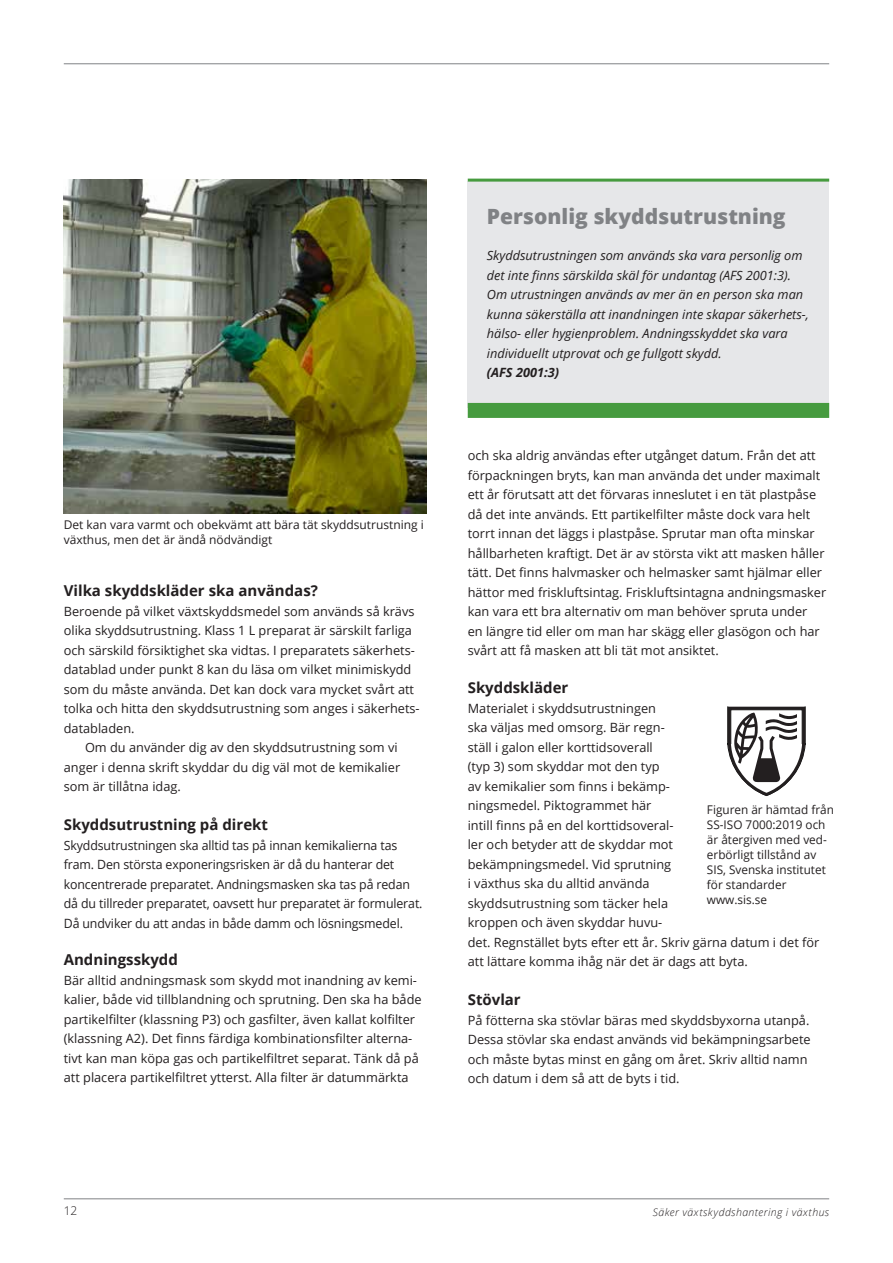
<style>
.page{position:relative;width:893px;height:1263px;background:#fff}
.page>*{position:absolute;margin:0;border:0;box-sizing:border-box;transform-origin:0 0}
.t1{font:800 21px "Open Sans";color:#808285}
.t2{font:700 15px "Open Sans";color:#231f20}
.t3{font:12.75px/19.5px "Open Sans";color:#231f20}
.t4{font:italic 12.75px/19.5px "Open Sans";color:#231f20}
.t5{font:italic 700 12.75px "Open Sans";color:#231f20}
.t6{font:12px/15px "Open Sans";color:#231f20}
.t7{font:300 12px "Open Sans";color:#231f20}
.t8{font:italic 300 10.5px "Open Sans";letter-spacing:.045em;color:#231f20}
</style>
<div class="page">
<hr style="left:64px;top:1198px;width:765px;height:1px;background:#808285">
<hr style="left:64px;top:63px;width:765px;height:1px;background:#808285">
<div style="left:468px;top:181px;width:361px;height:227px;background:#e6e7e9"></div>
<hr style="left:468px;top:179px;width:361px;height:3px;background:#469b3f">
<div style="left:468px;top:403px;width:361px;height:15px;background:#469b3f"></div>
<img style="left:64px;top:180px;width:362px;height:333px">
<svg style="left:727px;top:706px;width:79px;height:90px"></svg>
<h1 class="t1" style="left:487px;top:200px;width:300px">Personlig skyddsutrustning</h1>
<p class="t6" style="left:64px;top:517px;width:362px">Det kan vara varmt och obekvämt att bära tät skyddsutrustning i växthus, men det är ändå nödvändigt</p>
<p class="t2" style="left:64px;top:580px;width:256px">Vilka skyddskläder ska användas?</p>
<p class="t3" style="left:64px;top:601px;width:352px">Beroende på vilket växtskyddsmedel som används så krävs</p>
<p class="t3" style="left:64px;top:620px;width:350px">olika skyddsutrustning. Klass 1 L preparat är särskilt farliga</p>
<p class="t3" style="left:64px;top:640px;width:353px">och särskild försiktighet ska vidtas. I preparatets säkerhets-</p>
<p class="t3" style="left:64px;top:659px;width:349px">datablad under punkt 8 kan du läsa om vilket minimiskydd</p>
<p class="t3" style="left:64px;top:679px;width:352px">som du måste använda. Det kan dock vara mycket svårt att</p>
<p class="t3" style="left:64px;top:698px;width:357px">tolka och hitta den skyddsutrustning som anges i säkerhets-</p>
<p class="t3" style="left:64px;top:718px;width:72px">databladen.</p>
<p class="t3" style="left:85px;top:737px;width:314px">Om du använder dig av den skyddsutrustning som vi</p>
<p class="t3" style="left:64px;top:757px;width:338px">anger i denna skrift skyddar du dig väl mot de kemikalier</p>
<p class="t3" style="left:64px;top:776px;width:119px">som är tillåtna idag.</p>
<p class="t2" style="left:64px;top:814px;width:206px">Skyddsutrustning på direkt</p>
<p class="t3" style="left:64px;top:835px;width:360px">Skyddsutrustningen ska alltid tas på innan kemikalierna tas fram. Den största exponeringsrisken är då du hanterar det koncentrerade preparatet. Andningsmasken ska tas på redan då du tillreder preparatet, oavsett hur preparatet är formulerat.<br>Då undviker du att andas in både damm och lösningsmedel.</p>
<p class="t2" style="left:64px;top:949px;width:116px">Andningsskydd</p>
<p class="t3" style="left:64px;top:970px;width:359px">Bär alltid andningsmask som skydd mot inandning av kemi&shy;kalier, både vid tillblandning och sprutning. Den ska ha både partikelfilter (klassning P3) och gasfilter, även kallat kolfilter (klassning A2). Det finns färdiga kombinationsfilter alterna&shy;tivt kan man köpa gas och partikelfiltret separat. Tänk då på att placera partikelfiltret ytterst. Alla filter är datummärkta</p>
<p class="t4" style="left:487px;top:245px;width:324px">Skyddsutrustningen som används ska vara personlig om det inte finns särskilda skäl för undantag (AFS 2001:3).<br>Om utrustningen används av mer än en person ska man kunna säkerställa att inandningen inte skapar säkerhets-, hälso- eller hygienproblem. Andningsskyddet ska vara individuellt utprovat och ge fullgott skydd.</p>
<p class="t5" style="left:487px;top:364px;width:74px">(AFS 2001:3)</p>
<p class="t3" style="left:468px;top:446px;width:360px">och ska aldrig användas efter utgånget datum. Från det att förpackningen bryts, kan man använda det under maximalt ett år förutsatt att det förvaras inneslutet i en tät plastpåse då det inte används. Ett partikelfilter måste dock vara helt torrt innan det läggs i plastpåse. Sprutar man ofta minskar hållbarheten kraftigt. Det är av största vikt att masken håller tätt. Det finns halvmasker och helmasker samt hjälmar eller hättor med friskluftsintag. Friskluftsintagna andningsmasker kan vara ett bra alternativ om man behöver spruta under<br>en längre tid eller om man har skägg eller glasögon och har svårt att få masken att bli tät mot ansiktet.</p>
<p class="t2" style="left:468px;top:677px;width:102px">Skyddskläder</p>
<p class="t3" style="left:468px;top:698px;width:353px">Materialet i skyddsutrustningen<br>ska väljas med omsorg. Bär regn-<br>ställ i galon eller korttidsoverall<br>(typ 3) som skyddar mot den typ<br>av kemikalier som finns i bekämp-<br>ningsmedel. Piktogrammet här<br>intill finns på en del korttidsoveral-<br>ler och betyder att de skyddar mot<br>bekämpningsmedel. Vid sprutning<br>i växthus ska du alltid använda<br>skyddsutrustning som täcker hela<br>kroppen och även skyddar huvu-<br>det. Regnstället byts efter ett år. Skriv gärna datum i det för att lättare komma ihåg när det är dags att byta.</p>
<p class="t2" style="left:468px;top:989px;width:55px">Stövlar</p>
<p class="t3" style="left:468px;top:1010px;width:344px">På fötterna ska stövlar bäras med skyddsbyxorna utanpå.<br>Dessa stövlar ska endast används vid bekämpningsarbete och måste bytas minst en gång om året. Skriv alltid namn och datum i dem så att de byts i tid.</p>
<p class="t6" style="left:707px;top:802px;width:128px">Figuren är hämtad från<br>SS-ISO 7000:2019 och är återgiven med ved&shy;erbörligt tillstånd av<br>SIS, Svenska institutet för standarder www.sis.se</p>
<p class="t7" style="left:64px;top:1202px;width:15px">12</p>
<p class="t8" style="left:653px;top:1205px;width:178px">Säker växtskyddshantering i växthus</p>
</div>
